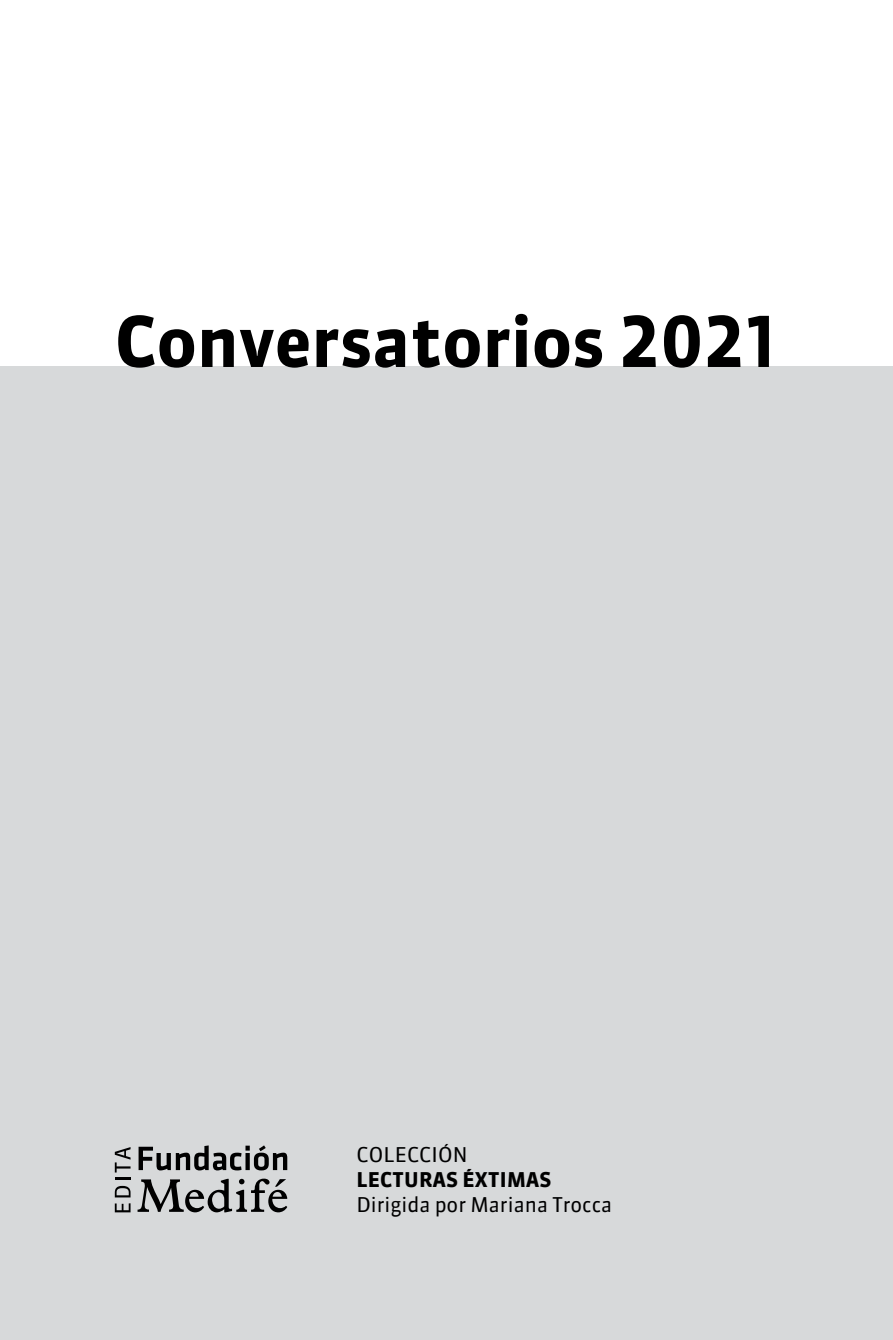
<style>
.page{position:relative;width:893px;height:1340px;background:#fff}
.page>*{position:absolute;margin:0;border:0;box-sizing:border-box;transform-origin:0 0}
.t1{font:700 69.75px "Sanuk LF";color:#000}
.t2{font:20.25px "Sanuk LF";color:#000}
.t3{font:700 20.25px "Sanuk LF";letter-spacing:.015em;color:#000}
</style>
<div class="page">
<div style="left:0;top:367px;width:893px;height:972px;background:#d7d9da"></div>
<svg style="left:139px;top:1145px;width:148px;height:25px"></svg>
<svg style="left:138px;top:1178px;width:149px;height:34px"></svg>
<svg style="left:115px;top:1203px;width:16px;height:9px"></svg>
<svg style="left:115px;top:1185px;width:16px;height:12px"></svg>
<svg style="left:115px;top:1147px;width:16px;height:32px"></svg>
<h1 class="t1" style="left:115px;top:314px;width:663px">Conversatorios 2021</h1>
<p class="t2" style="left:357px;top:1147px;width:113px">COLECCIÓN</p>
<p class="t3" style="left:357px;top:1171px;width:196px">LECTURAS ÉXTIMAS</p>
<p class="t2" style="left:356px;top:1196px;width:257px">Dirigida por Mariana Trocca</p>
</div>
